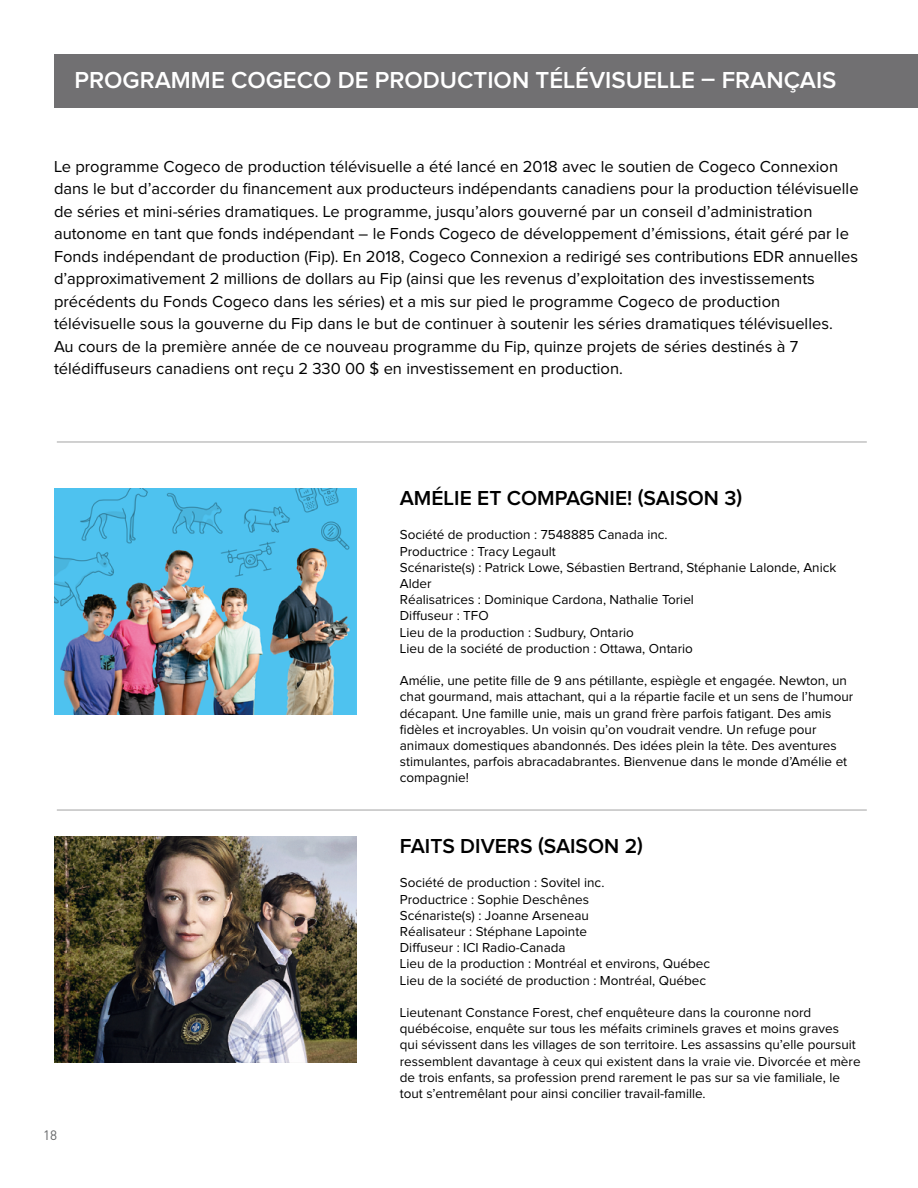
<style>
.page{position:relative;width:918px;height:1188px;background:#fff}
.page>*{position:absolute;margin:0;border:0;box-sizing:border-box;transform-origin:0 0}
.t1{font:600 24px "Proxima Nova";color:#fff}
.t2{font:600 21px "Proxima Nova";color:#000}
.t3{font:16.5px/22.5px "Proxima Nova";color:#000}
.t4{font:13.5px/16.2px "Proxima Nova";color:#000}
.t5{font:13.5px "DIN Pro";color:#656668}
</style>
<div class="page">
<img style="left:54px;top:489px;width:302px;height:226px">
<img style="left:54px;top:837px;width:302px;height:226px">
<div style="left:54px;top:54px;width:864px;height:54px;background:#717072"></div>
<hr style="left:57px;top:441px;width:810px;height:2px;background:#000">
<hr style="left:57px;top:809px;width:810px;height:2px;background:#000">
<h1 class="t1" style="left:74px;top:69px;width:764px">PROGRAMME COGECO DE PRODUCTION TÉLÉVISUELLE – FRANÇAIS</h1>
<p class="t3" style="left:54px;top:156px;width:806px">Le programme Cogeco de production télévisuelle a été lancé en 2018 avec le soutien de Cogeco Connexion dans le but d’accorder du financement aux producteurs indépendants canadiens pour la production télévisuelle de séries et mini-séries dramatiques. Le programme, jusqu’alors gouverné par un conseil d’administration autonome en tant que fonds indépendant – le Fonds Cogeco de développement d’émissions, était géré par le Fonds indépendant de production (Fip). En 2018, Cogeco Connexion a redirigé ses contributions EDR annuelles d’approximativement 2 millions de dollars au Fip (ainsi que les revenus d’exploitation des investissements précédents du Fonds Cogeco dans les séries) et a mis sur pied le programme Cogeco de production télévisuelle sous la gouverne du Fip dans le but de continuer à soutenir les séries dramatiques télévisuelles.<br>Au cours de la première année de ce nouveau programme du Fip, quinze projets de séries destinés à 7 télédiffuseurs canadiens ont reçu 2 330 00 $ en investissement en production.</p>
<h2 class="t2" style="left:400px;top:489px;width:344px">AMÉLIE ET COMPAGNIE! (SAISON 3)</h2>
<p class="t4" style="left:400px;top:527px;width:438px">Société de production : 7548885 Canada inc.<br>Productrice : Tracy Legault<br>Scénariste(s) : Patrick Lowe, Sébastien Bertrand, Stéphanie Lalonde, Anick Alder<br>Réalisatrices : Dominique Cardona, Nathalie Toriel<br>Diffuseur : TFO<br>Lieu de la production : Sudbury, Ontario<br>Lieu de la société de production : Ottawa, Ontario</p>
<p class="t4" style="left:400px;top:673px;width:455px">Amélie, une petite fille de 9 ans pétillante, espiègle et engagée. Newton, un chat gourmand, mais attachant, qui a la répartie facile et un sens de l’humour décapant. Une famille unie, mais un grand frère parfois fatigant. Des amis fidèles et incroyables. Un voisin qu’on voudrait vendre. Un refuge pour animaux domestiques abandonnés. Des idées plein la tête. Des aventures stimulantes, parfois abracadabrantes. Bienvenue dans le monde d’Amélie et compagnie!</p>
<p class="t5" style="left:43px;top:1126px;width:16px">18</p>
<h2 class="t2" style="left:400px;top:837px;width:245px">FAITS DIVERS (SAISON 2)</h2>
<p class="t4" style="left:400px;top:875px;width:312px">Société de production : Sovitel inc.<br>Productrice : Sophie Deschênes<br>Scénariste(s) : Joanne Arseneau<br>Réalisateur : Stéphane Lapointe<br>Diffuseur : ICI Radio-Canada<br>Lieu de la production : Montréal et environs, Québec Lieu de la société de production : Montréal, Québec</p>
<p class="t4" style="left:400px;top:1005px;width:462px">Lieutenant Constance Forest, chef enquêteure dans la couronne nord québécoise, enquête sur tous les méfaits criminels graves et moins graves qui sévissent dans les villages de son territoire. Les assassins qu’elle poursuit ressemblent davantage à ceux qui existent dans la vraie vie. Divorcée et mère de trois enfants, sa profession prend rarement le pas sur sa vie familiale, le tout s’entremêlant pour ainsi concilier travail-famille.</p>
</div>
